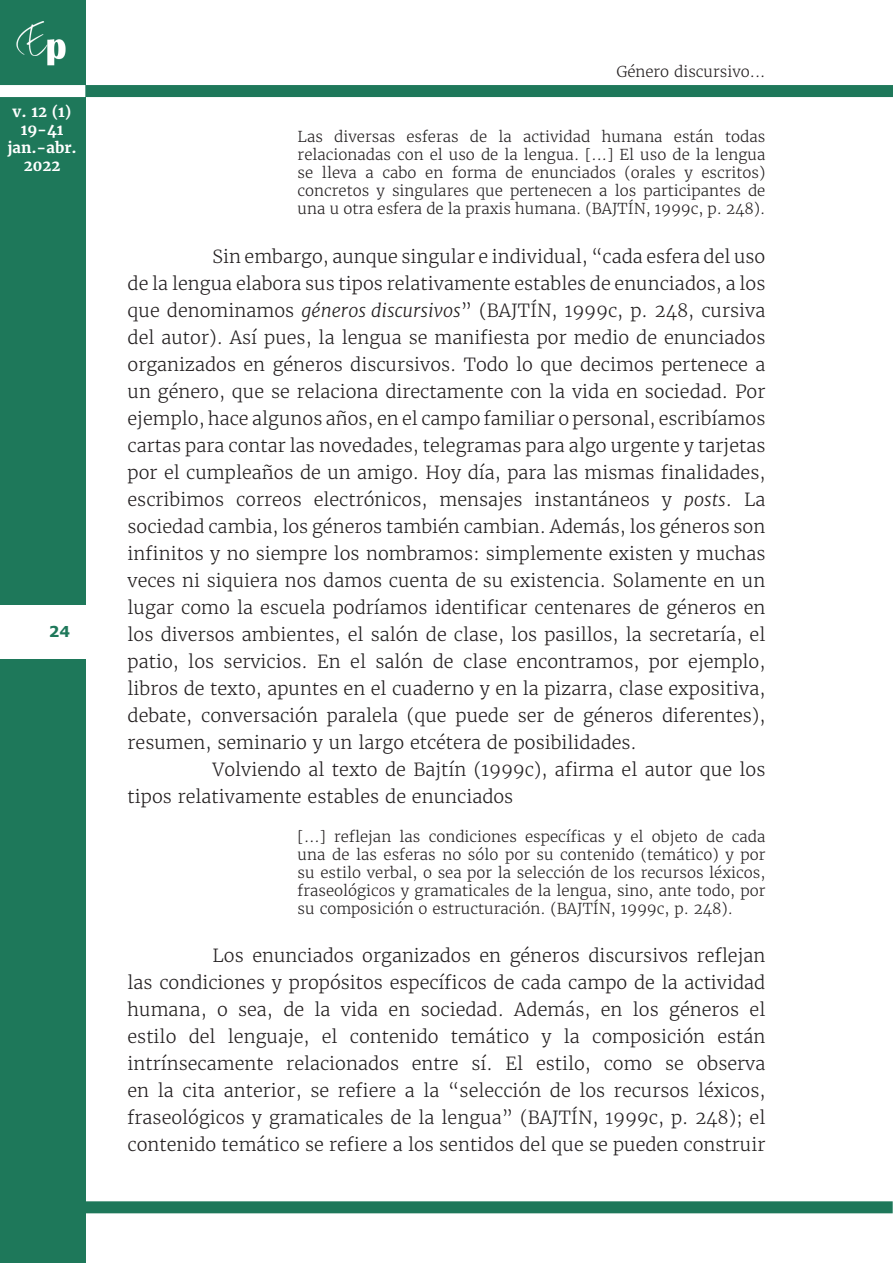
<style>
.page{position:relative;width:893px;height:1263px;background:#fff}
.page>*{position:absolute;margin:0;border:0;box-sizing:border-box;transform-origin:0 0}
.Corpo_do_artigo{font:300 18px/27px "Merriweather";color:#231f20;text-align:justify}
.Citação__4L{font:300 15px/18px "Merriweather";color:#231f20;text-align:justify}
.t1{font:700 15px/18px "Merriweather";color:#fff;text-align:center}
.t2{font:700 15px "Verdana";color:#1e785a}
.s1{font-style:italic}
</style>
<div class="page">
<div style="left:0;top:0;width:85px;height:1263px;background:#1e785a"></div>
<img style="left:16px;top:21px;width:50px;height:45px">
<div style="left:85px;top:85px;width:808px;height:12px;background:#1e785a"></div>
<div style="left:0;top:85px;width:85px;height:12px;background:#fff"></div>
<div style="left:0;top:605px;width:85px;height:53px;background:#fff"></div>
<div style="left:84px;top:1201px;width:809px;height:12px;background:#1e785a"></div>
<p class="t1" style="left:7px;top:103px;width:71px">v. 12 (1)<br>19-41 jan.-abr.<br>2022</p>
<p class="t2" style="left:49px;top:622px;width:23px">24</p>
<p class="Citação__4L" style="left:616px;top:63px;width:151px">Género discursivo...</p>
<p class="Citação__4L" style="left:298px;top:128px;width:469px">Las diversas esferas de la actividad humana están todas relacionadas con el uso de la lengua. [...] El uso de la lengua se lleva a cabo en forma de enunciados (orales y escritos) concretos y singulares que pertenecen a los participantes de una u otra esfera de la praxis humana. (BAJTÍN, 1999c, p. 248).</p>
<p class="Corpo_do_artigo" style="left:128px;top:243px;width:639px;text-indent:85px">Sin embargo, aunque singular e individual, “cada esfera del uso de la lengua elabora sus tipos relativamente estables de enunciados, a los que denominamos <span class="s1">géneros discursivos</span>” (BAJTÍN, 1999c, p. 248, cursiva del autor). Así pues, la lengua se manifiesta por medio de enunciados organizados en géneros discursivos. Todo lo que decimos pertenece a un género, que se relaciona directamente con la vida en sociedad. Por ejemplo, hace algunos años, en el campo familiar o personal, escribíamos cartas para contar las novedades, telegramas para algo urgente y tarjetas por el cumpleaños de un amigo. Hoy día, para las mismas finalidades, escribimos correos electrónicos, mensajes instantáneos y <span class="s1">posts</span>. La sociedad cambia, los géneros también cambian. Además, los géneros son infinitos y no siempre los nombramos: simplemente existen y muchas veces ni siquiera nos damos cuenta de su existencia. Solamente en un lugar como la escuela podríamos identificar centenares de géneros en los diversos ambientes, el salón de clase, los pasillos, la secretaría, el patio, los servicios. En el salón de clase encontramos, por ejemplo, libros de texto, apuntes en el cuaderno y en la pizarra, clase expositiva, debate, conversación paralela (que puede ser de géneros diferentes), resumen, seminario y un largo etcétera de posibilidades.</p>
<p class="Corpo_do_artigo" style="left:128px;top:756px;width:639px;text-indent:85px">Volviendo al texto de Bajtín (1999c), afirma el autor que los tipos relativamente estables de enunciados</p>
<p class="Citação__4L" style="left:298px;top:828px;width:469px">[…] reflejan las condiciones específicas y el objeto de cada una de las esferas no sólo por su contenido (temático) y por su estilo verbal, o sea por la selección de los recursos léxicos, fraseológicos y gramaticales de la lengua, sino, ante todo, por su composición o estructuración. (BAJTÍN, 1999c, p. 248).</p>
<p class="Corpo_do_artigo" style="left:128px;top:942px;width:639px;text-indent:85px">Los enunciados organizados en géneros discursivos reflejan las condiciones y propósitos específicos de cada campo de la actividad humana, o sea, de la vida en sociedad. Además, en los géneros el estilo del lenguaje, el contenido temático y la composición están intrínsecamente relacionados entre sí. El estilo, como se observa en la cita anterior, se refiere a la “selección de los recursos léxicos, fraseológicos y gramaticales de la lengua” (BAJTÍN, 1999c, p. 248); el contenido temático se refiere a los sentidos del que se pueden construir</p>
</div>
